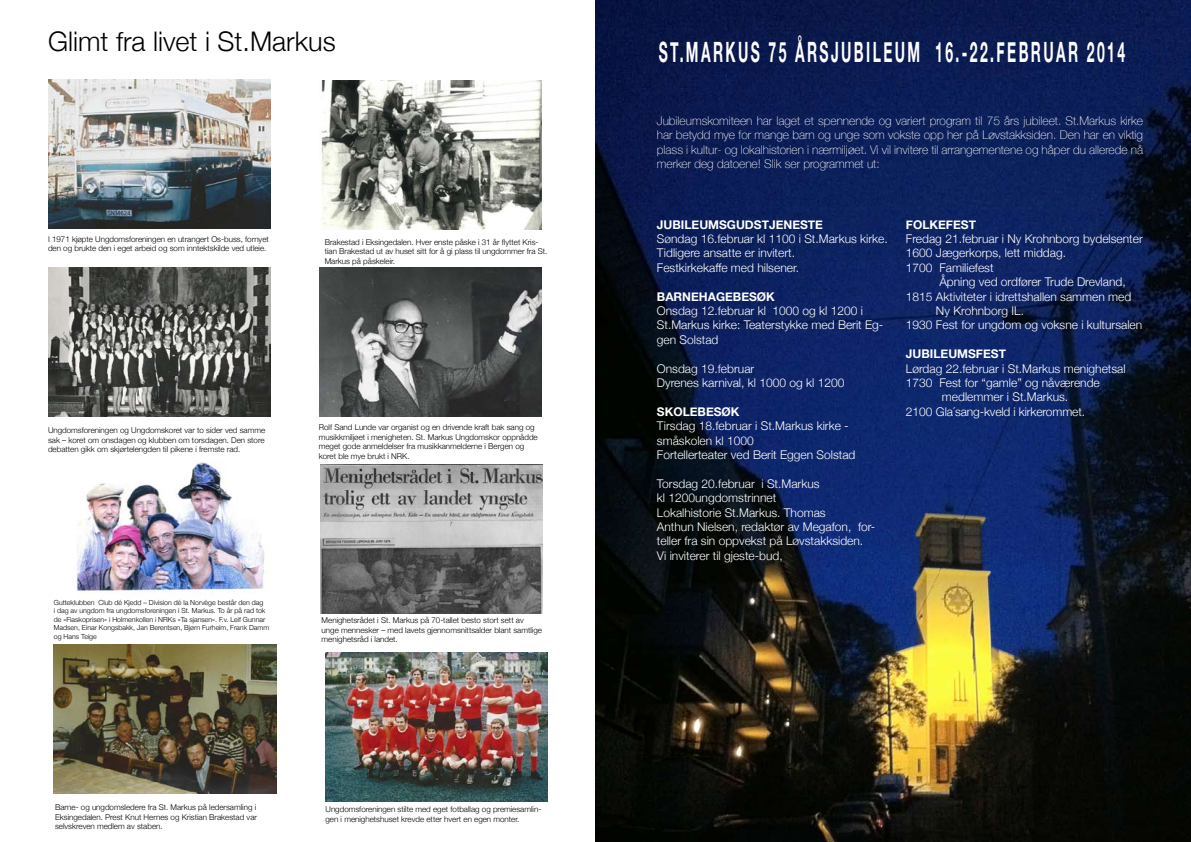
<style>
.page{position:relative;width:1191px;height:842px;background:#fff}
.page>*{position:absolute;margin:0;border:0;box-sizing:border-box;transform-origin:0 0}
.t1{font:700 28px "Helvetica Neue";letter-spacing:.17em;color:#fff;scale:.5 1}
.t2{font:300 27px "Helvetica Neue";color:#000}
.t3{font:300 12px/14.4px "Helvetica Neue";color:#fff}
.t4{font:100 12px/14.4px "Helvetica Neue";color:#fff;text-align:justify}
.t5{font:700 12px "Helvetica Neue";color:#fff}
.t6{font:300 8px/9.6px "Helvetica Neue";color:#000}
.t7{font:300 7px/8.4px "Helvetica Neue";color:#000}
</style>
<div class="page">
<img style="left:595px;top:0;width:596px;height:842px">
<img style="left:48px;top:79px;width:222px;height:150px">
<img style="left:321px;top:80px;width:220px;height:150px">
<img style="left:48px;top:267px;width:222px;height:150px">
<img style="left:76px;top:461px;width:189px;height:132px">
<img style="left:54px;top:645px;width:222px;height:149px">
<img style="left:319px;top:267px;width:222px;height:150px">
<img style="left:320px;top:464px;width:222px;height:149px">
<img style="left:325px;top:652px;width:222px;height:149px">
<h2 class="t2" style="left:48px;top:20px;width:289px">Glimt fra livet i St.Markus</h2>
<p class="t6" style="left:48px;top:234px;width:222px">I 1971 kjøpte Ungdomsforeningen en utrangert Os-buss, fornyet den og brukte den i eget arbeid og som inntektskilde ved utleie.</p>
<p class="t6" style="left:325px;top:237px;width:224px">Brakestad i Eksingedalen. Hver enste påske i 31 år flyttet Kris&shy;tian Brakestad ut av huset sitt for å gi plass til ungdommer fra St.<br>Markus på påskeleir.</p>
<p class="t6" style="left:48px;top:425px;width:219px;text-align:justify">Ungdomsforeningen og Ungdomskoret var to sider ved samme sak – koret om onsdagen og klubben om torsdagen. Den store debatten gikk om skjørtelengden til pikene i fremste rad.</p>
<p class="t6" style="left:319px;top:422px;width:220px">Rolf Sand Lunde var organist og en drivende kraft bak sang og musikkmiljøet i menigheten. St. Markus Ungdomskor oppnådde meget gode anmeldelser fra musikkanmelderne i Bergen og koret ble mye brukt i NRK.</p>
<p class="t7" style="left:54px;top:598px;width:217px">Gutteklubben Club dé Kjedd – Division dé la Norvège består den dag<br>i dag av ungdom fra ungdomsforeningen i St. Markus. To år på rad tok de «Fiaskoprisen» i Holmenkollen i NRKs «Ta sjansen». F.v. Leif Gunnar Madsen, Einar Kongsbakk, Jan Berentsen, Bjørn Furheim, Frank Damm og Hans Teige</p>
<p class="t6" style="left:322px;top:615px;width:222px">Menighetsrådet i St. Markus på 70-tallet besto stort sett av unge mennesker – med lavets gjennomsnittsalder blant samtlige menighetsråd i landet.</p>
<p class="t6" style="left:55px;top:802px;width:203px;text-align:justify">Barne- og ungdomsledere fra St. Markus på ledersamling i Eksingedalen. Prest Knut Hernes og Kristian Brakestad var selvskreven medlem av staben.</p>
<p class="t6" style="left:325px;top:804px;width:217px">Ungdomsforeningen stilte med eget fotballag og premiesamlin&shy;gen i menighetshuset krevde etter hvert en egen monter.</p>
<h1 class="t1" style="left:659px;top:30px;width:934px">ST.MARKUS 75 ÅRSJUBILEUM 16.-22.FEBRUAR 2014</h1>
<p class="t4" style="left:657px;top:113px;width:487px">Jubileumskomiteen har laget et spennende og variert program til 75 års jubileet. St.Markus kirke har betydd mye for mange barn og unge som vokste opp her på Løvstakksiden. Den har en viktig plass i kultur- og lokalhistorien i nærmiljøet. Vi vil invitere til arrangementene og håper du allerede nå merker deg datoene! Slik ser programmet ut:</p>
<h3 class="t5" style="left:657px;top:215px;width:168px">JUBILEUMSGUDSTJENESTE</h3>
<h3 class="t3" style="left:657px;top:231px;width:232px">Søndag 16.februar kl 1100 i St.Markus kirke.<br>Tidligere ansatte er invitert.<br>Festkirkekaffe med hilsener.</h3>
<h3 class="t5" style="left:657px;top:287px;width:120px">BARNEHAGEBESØK</h3>
<h3 class="t3" style="left:657px;top:303px;width:228px">Onsdag 12.februar kl 1000 og kl 1200 i<br>St.Markus kirke: Teaterstykke med Berit Eg&shy;gen Solstad</h3>
<h3 class="t3" style="left:657px;top:360px;width:189px">Onsdag 19.februar<br>Dyrenes karnival, kl 1000 og kl 1200</h3>
<h3 class="t5" style="left:657px;top:402px;width:84px">SKOLEBESØK</h3>
<h3 class="t3" style="left:657px;top:418px;width:200px">Tirsdag 18.februar i St.Markus kirke - småskolen kl 1000<br>Fortellerteater ved Berit Eggen Solstad</h3>
<h3 class="t3" style="left:657px;top:476px;width:220px">Torsdag 20.februar i St.Markus<br>kl 1200ungdomstrinnet<br>Lokalhistorie St.Markus. Thomas<br>Anthun Nielsen, redaktør av Megafon, for&shy;teller fra sin oppvekst på Løvstakksiden.<br>Vi inviterer til gjeste-bud,</h3>
<h3 class="t5" style="left:906px;top:215px;width:72px">FOLKEFEST</h3>
<h3 class="t3" style="left:906px;top:231px;width:238px">Fredag 21.februar i Ny Krohnborg bydelsenter<br>1600 Jægerkorps, lett middag.<br>1700 Familiefest</h3>
<h3 class="t3" style="left:939px;top:274px;width:188px">Åpning ved ordfører Trude Drevland,</h3>
<h3 class="t3" style="left:906px;top:288px;width:227px">1815 Aktiviteter i idrettshallen sammen med</h3>
<h3 class="t3" style="left:936px;top:303px;width:90px">Ny Krohnborg IL.</h3>
<h3 class="t3" style="left:906px;top:317px;width:238px">1930 Fest for ungdom og voksne i kultursalen</h3>
<h3 class="t5" style="left:906px;top:344px;width:102px">JUBILEUMSFEST</h3>
<h3 class="t3" style="left:906px;top:360px;width:221px">Lørdag 22.februar i St.Markus menighetsal</h3>
<h3 class="t3" style="left:906px;top:375px;width:195px">1730 Fest for “gamle” og nåværende</h3>
<h3 class="t3" style="left:942px;top:389px;width:128px">medlemmer i St.Markus.</h3>
<h3 class="t3" style="left:906px;top:404px;width:181px">2100 Gla´sang-kveld i kirkerommet.</h3>
</div>
